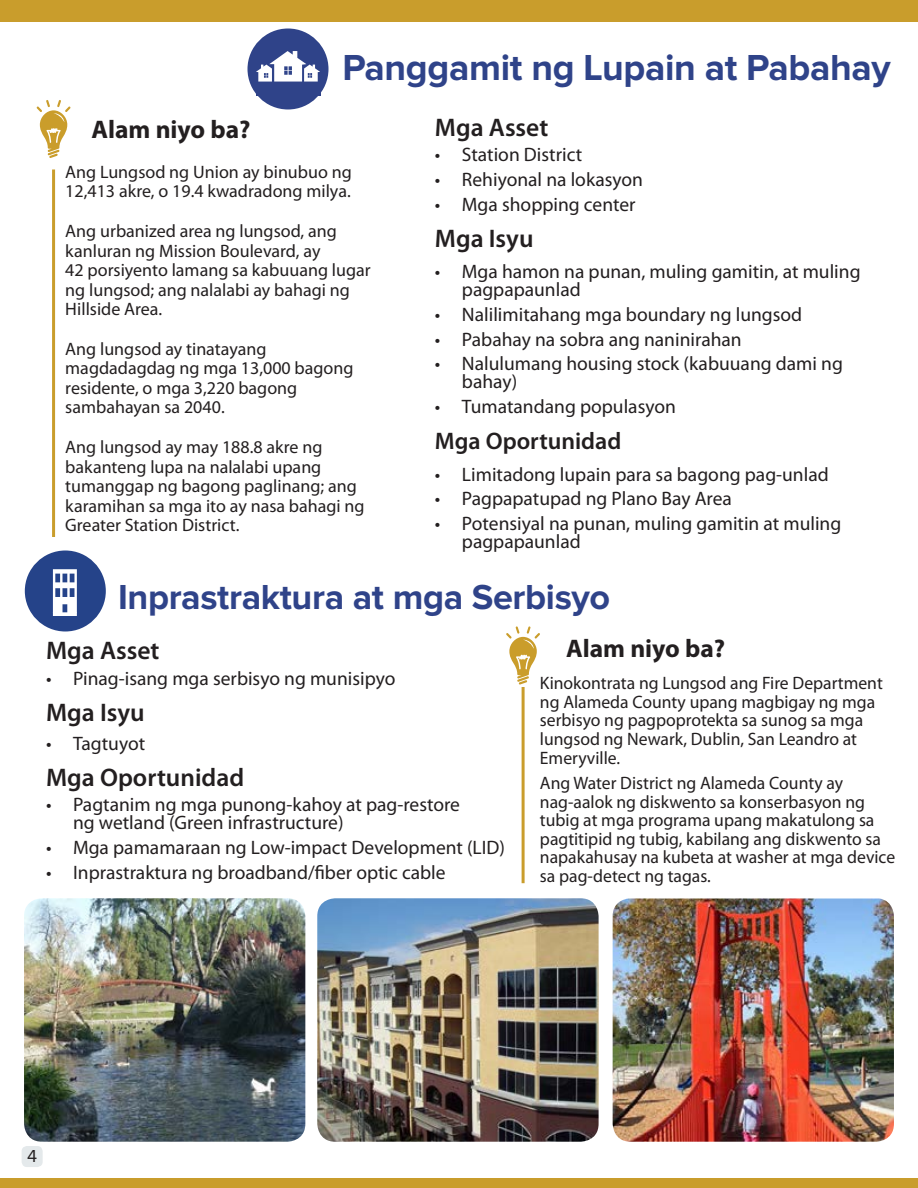
<style>
.page{position:relative;width:918px;height:1188px;background:#fff}
.page>*{position:absolute;margin:0;border:0;box-sizing:border-box;transform-origin:0 0}
.t1{font:700 37.5px "Proxima Nova";letter-spacing:-.01em;color:#2f4389}
.t2{font:700 36px "Proxima Nova";letter-spacing:-.01em;color:#2f4389}
.t3{font:600 25.5px "Myriad Pro";color:#231f20}
.t4{font:700 25.5px "Myriad Pro";color:#231f20}
.t5{font:600 24px "Myriad Pro";color:#231f20}
.t6{font:19.5px/18px "Myriad Pro";color:#231f20}
.t7{font:18px/19.5px "Myriad Pro";color:#231f20}
.t8{font:18px "Proxima Nova";color:#231f20}
</style>
<div class="page">
<div style="left:22px;top:1146px;width:21px;height:21px;background:#e4e9eb;border-radius:5px"></div>
<img style="left:317px;top:898px;width:282px;height:244px">
<hr style="left:52px;top:169px;width:3px;height:368px;background:#c99d2c">
<svg style="left:37px;top:100px;width:34px;height:58px"></svg>
<img style="left:24px;top:898px;width:281px;height:244px">
<img style="left:613px;top:899px;width:281px;height:243px">
<div style="left:248px;top:28px;width:80px;height:82px;background:#2f4389;border-radius:50%"></div>
<div style="left:256px;top:49px;width:64px;height:47px;background:#2f4389"></div>
<svg style="left:256px;top:51px;width:64px;height:31px"></svg>
<div style="left:0;top:0;width:918px;height:22px;background:#c99d2c"></div>
<div style="left:0;top:1178px;width:918px;height:10px;background:#c99d2c"></div>
<div style="left:25px;top:550px;width:81px;height:82px;background:#254389;border-radius:50%"></div>
<hr style="left:53px;top:612px;width:24px;height:4px;background:#fff">
<svg style="left:53px;top:569px;width:24px;height:44px"></svg>
<hr style="left:522px;top:687px;width:3px;height:196px;background:#c99d2c">
<svg style="left:506px;top:626px;width:34px;height:59px"></svg>
<h1 class="t1" style="left:342px;top:50px;width:550px">Panggamit ng Lupain at Pabahay</h1>
<h3 class="t4" style="left:92px;top:113px;width:160px">Alam niyo ba?</h3>
<p class="t7" style="left:65px;top:162px;width:288px">Ang Lungsod ng Union ay binubuo ng<br>12,413 akre, o 19.4 kwadradong milya.</p>
<p class="t7" style="left:65px;top:221px;width:307px">Ang urbanized area ng lungsod, ang kanluran ng Mission Boulevard, ay<br>42 porsiyento lamang sa kabuuang lugar ng lungsod; ang nalalabi ay bahagi ng<br>Hillside Area.</p>
<p class="t7" style="left:65px;top:339px;width:290px">Ang lungsod ay tinatayang magdadagdag ng mga 13,000 bagong residente, o mga 3,220 bagong sambahayan sa 2040.</p>
<p class="t7" style="left:65px;top:437px;width:301px">Ang lungsod ay may 188.8 akre ng bakanteng lupa na nalalabi upang tumanggap ng bagong paglinang; ang karamihan sa mga ito ay nasa bahagi ng<br>Greater Station District.</p>
<h3 class="t3" style="left:435px;top:112px;width:115px">Mga Asset</h3>
<p class="t6" style="left:435px;top:145px;width:149px">• Station District</p>
<p class="t6" style="left:435px;top:170px;width:210px">• Rehiyonal na lokasyon</p>
<p class="t6" style="left:435px;top:195px;width:202px">• Mga shopping center</p>
<h3 class="t3" style="left:435px;top:222px;width:100px">Mga Isyu</h3>
<p class="t6" style="left:462px;top:262px;width:400px;text-indent:-27px">• Mga hamon na punan, muling gamitin, at muling pagpapaunlad</p>
<p class="t6" style="left:435px;top:305px;width:369px">• Nalilimitahang mga boundary ng lungsod</p>
<p class="t6" style="left:435px;top:330px;width:308px">• Pabahay na sobra ang naninirahan</p>
<p class="t6" style="left:462px;top:355px;width:382px;text-indent:-27px">• Nalulumang housing stock (kabuuang dami ng bahay)</p>
<p class="t6" style="left:435px;top:397px;width:242px">• Tumatandang populasyon</p>
<h3 class="t5" style="left:435px;top:426px;width:188px">Mga Oportunidad</h3>
<p class="t6" style="left:435px;top:465px;width:395px">• Limitadong lupain para sa bagong pag-unlad</p>
<p class="t6" style="left:435px;top:490px;width:298px">• Pagpapatupad ng Plano Bay Area</p>
<p class="t6" style="left:462px;top:514px;width:381px;text-indent:-27px">• Potensiyal na punan, muling gamitin at muling pagpapaunlad</p>
<h2 class="t2" style="left:118px;top:581px;width:494px">Inprastraktura at mga Serbisyo</h2>
<h3 class="t3" style="left:46px;top:634px;width:115px">Mga Asset</h3>
<p class="t6" style="left:46px;top:669px;width:351px">• Pinag-isang mga serbisyo ng munisipyo</p>
<h3 class="t3" style="left:46px;top:696px;width:100px">Mga Isyu</h3>
<p class="t6" style="left:46px;top:734px;width:101px">• Tagtuyot</p>
<h3 class="t3" style="left:46px;top:762px;width:200px">Mga Oportunidad</h3>
<p class="t6" style="left:73px;top:795px;width:388px;text-indent:-27px">• Pagtanim ng mga punong-kahoy at pag-restore ng wetland (Green infrastructure)</p>
<p class="t6" style="left:46px;top:838px;width:460px">• Mga pamamaraan ng Low-impact Development (LID)</p>
<p class="t6" style="left:46px;top:863px;width:401px">• Inprastraktura ng broadband/fiber optic cable</p>
<h3 class="t4" style="left:566px;top:632px;width:160px">Alam niyo ba?</h3>
<p class="t7" style="left:540px;top:674px;width:344px;line-height:18.6px">Kinokontrata ng Lungsod ang Fire Department ng Alameda County upang magbigay ng mga serbisyo ng pagpoprotekta sa sunog sa mga lungsod ng Newark, Dublin, San Leandro at Emeryville.</p>
<p class="t7" style="left:540px;top:773px;width:357px;line-height:18.6px">Ang Water District ng Alameda County ay nag-aalok ng diskwento sa konserbasyon ng tubig at mga programa upang makatulong sa pagtitipid ng tubig, kabilang ang diskwento sa napakahusay na kubeta at washer at mga device sa pag-detect ng tagas.</p>
<p class="t8" style="left:27px;top:1148px;width:12px">4</p>
</div>
